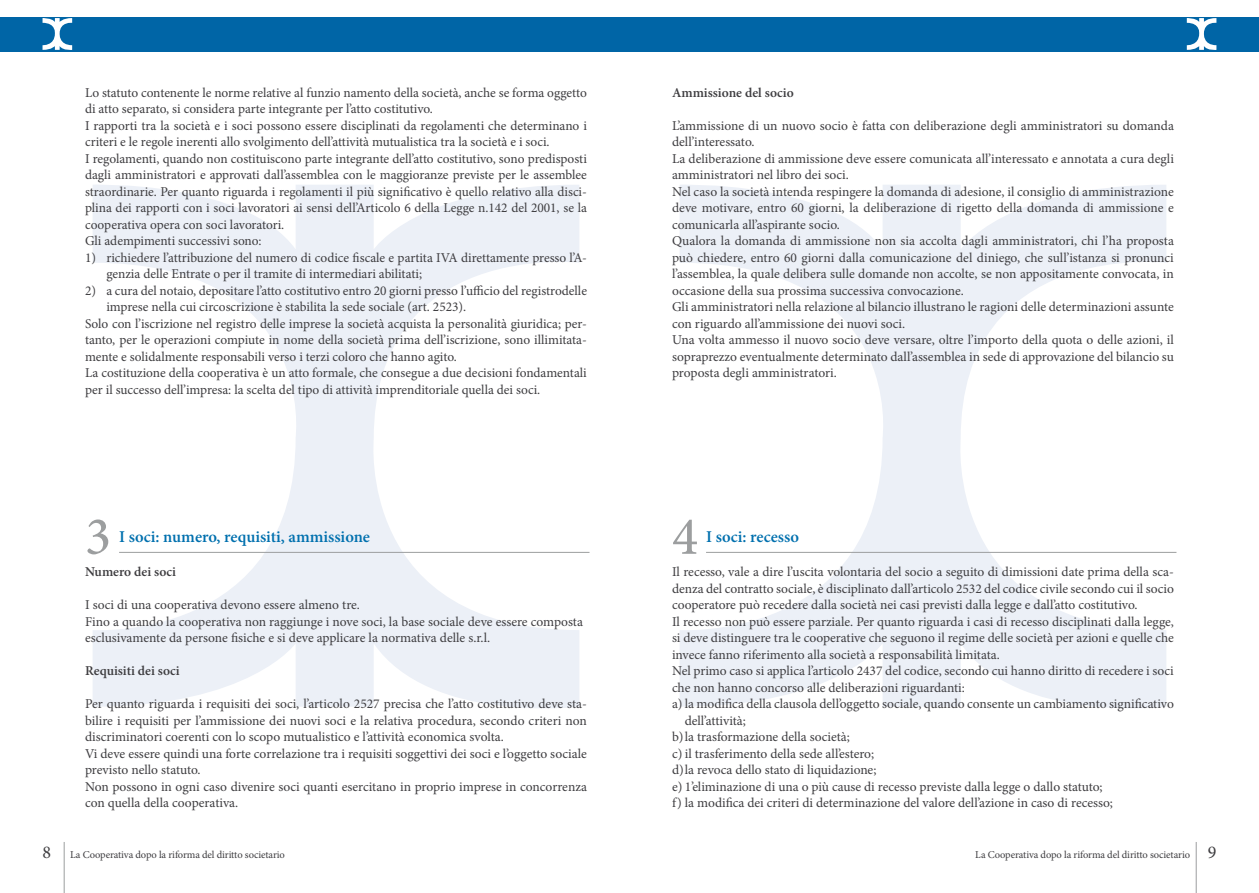
<style>
.page{position:relative;width:1259px;height:893px;background:#fff}
.page>*{position:absolute;margin:0;border:0;box-sizing:border-box;transform-origin:0 0}
.t1{font:500 54px "Minion Pro";color:#9c9e9f}
.t2{font:600 16.5px "Minion Pro";color:#0070ae}
.t3{font:13.5px/16.5px "Minion Pro";color:#3e3d40}
.t4{font:600 13.5px "Minion Pro";color:#3e3d40}
.t5{font:10.5px "Minion Pro";letter-spacing:-.01em;color:#3e3d40}
.s1{font-size:18px}
</style>
<div class="page">
<div style="left:0;top:17px;width:1259px;height:34px;background:#0065a6"></div>
<svg style="left:43px;top:18px;width:29px;height:32px"></svg>
<svg style="left:93px;top:185px;width:486px;height:523px"></svg>
<svg style="left:680px;top:185px;width:486px;height:523px"></svg>
<svg style="left:1186px;top:18px;width:30px;height:32px"></svg>
<hr style="left:64px;top:842px;width:1px;height:51px;background:#9c9e9f">
<hr style="left:1195px;top:842px;width:1px;height:51px;background:#9c9e9f">
<hr style="left:119px;top:552px;width:470px;height:1px;background:#9c9e9f">
<hr style="left:706px;top:552px;width:470px;height:1px;background:#9c9e9f">
<p class="t3" style="left:85px;top:84px;width:503px">Lo statuto contenente le norme relative al funzio namento della società, anche se forma oggetto di atto separato, si considera parte integrante per l’atto costitutivo.<br>I rapporti tra la società e i soci possono essere disciplinati da regolamenti che determinano i criteri e le regole inerenti allo svolgimento dell’attività mutualistica tra la società e i soci.<br>I regolamenti, quando non costituiscono parte integrante dell’atto costitutivo, sono predisposti dagli amministratori e approvati dall’assemblea con le maggioranze previste per le assemblee straordinarie. Per quanto riguarda i regolamenti il più significativo è quello relativo alla disci&shy;plina dei rapporti con i soci lavoratori ai sensi dell’Articolo 6 della Legge n.142 del 2001, se la cooperativa opera con soci lavoratori.<br>Gli adempimenti successivi sono:</p>
<p class="t3" style="left:106px;top:249px;width:482px;text-indent:-21px">1) richiedere l’attribuzione del numero di codice fiscale e partita IVA direttamente presso l’A&shy;genzia delle Entrate o per il tramite di intermediari abilitati;</p>
<p class="t3" style="left:85px;top:282px;width:503px">2) a cura del notaio, depositare l’atto costitutivo entro 20 giorni presso l’ufficio del registrodelle</p>
<p class="t3" style="left:106px;top:299px;width:361px">imprese nella cui circoscrizione è stabilita la sede sociale (art. 2523).</p>
<p class="t3" style="left:85px;top:315px;width:503px">Solo con l’iscrizione nel registro delle imprese la società acquista la personalità giuridica; per-</p>
<p class="t3" style="left:85px;top:332px;width:503px">tanto, per le operazioni compiute in nome della società prima dell’iscrizione, sono illimitata-</p>
<p class="t3" style="left:85px;top:348px;width:373px">mente e solidalmente responsabili verso i terzi coloro che hanno agito.</p>
<p class="t3" style="left:85px;top:365px;width:503px">La costituzione della cooperativa è un atto formale, che consegue a due decisioni fondamentali</p>
<p class="t3" style="left:85px;top:381px;width:457px">per il successo dell’impresa: la scelta del tipo di attività imprenditoriale quella dei soci.</p>
<p class="t4" style="left:672px;top:83px;width:123px">Ammissione del socio</p>
<p class="t3" style="left:672px;top:117px;width:503px">L’ammissione di un nuovo socio è fatta con deliberazione degli amministratori su domanda dell’interessato.<br>La deliberazione di ammissione deve essere comunicata all’interessato e annotata a cura degli amministratori nel libro dei soci.<br>Nel caso la società intenda respingere la domanda di adesione, il consiglio di amministrazione deve motivare, entro 60 giorni, la deliberazione di rigetto della domanda di ammissione e comunicarla all’aspirante socio.<br>Qualora la domanda di ammissione non sia accolta dagli amministratori, chi l’ha proposta può chiedere, entro 60 giorni dalla comunicazione del diniego, che sull’istanza si pronunci l’assemblea, la quale delibera sulle domande non accolte, se non appositamente convocata, in occasione della sua prossima successiva convocazione.<br>Gli amministratori nella relazione al bilancio illustrano le ragioni delle determinazioni assunte con riguardo all’ammissione dei nuovi soci.<br>Una volta ammesso il nuovo socio deve versare, oltre l’importo della quota o delle azioni, il sopraprezzo eventualmente determinato dall’assemblea in sede di approvazione del bilancio su proposta degli amministratori.</p>
<h1 class="t1" style="left:85px;top:500px;width:28px">3</h1>
<p class="t2" style="left:119px;top:526px;width:252px">I soci: numero, requisiti, ammissione</p>
<h1 class="t1" style="left:672px;top:500px;width:28px">4</h1>
<p class="t2" style="left:706px;top:526px;width:94px">I soci: recesso</p>
<p class="t4" style="left:85px;top:563px;width:93px">Numero dei soci</p>
<p class="t3" style="left:85px;top:597px;width:499px">I soci di una cooperativa devono essere almeno tre.<br>Fino a quando la cooperativa non raggiunge i nove soci, la base sociale deve essere composta esclusivamente da persone fisiche e si deve applicare la normativa delle s.r.l.</p>
<p class="t4" style="left:85px;top:662px;width:96px">Requisiti dei soci</p>
<p class="t3" style="left:85px;top:696px;width:503px">Per quanto riguarda i requisiti dei soci, l’articolo 2527 precisa che l’atto costitutivo deve sta&shy;bilire i requisiti per l’ammissione dei nuovi soci e la relativa procedura, secondo criteri non discriminatori coerenti con lo scopo mutualistico e l’attività economica svolta.<br>Vi deve essere quindi una forte correlazione tra i requisiti soggettivi dei soci e l’oggetto sociale previsto nello statuto.<br>Non possono in ogni caso divenire soci quanti esercitano in proprio imprese in concorrenza con quella della cooperativa.</p>
<p class="t3" style="left:672px;top:564px;width:503px">Il recesso, vale a dire l’uscita volontaria del socio a seguito di dimissioni date prima della sca-</p>
<p class="t3" style="left:672px;top:580px;width:503px">denza del contratto sociale, è disciplinato dall’articolo 2532 del codice civile secondo cui il socio</p>
<p class="t3" style="left:672px;top:597px;width:467px">cooperatore può recedere dalla società nei casi previsti dalla legge e dall’atto costitutivo.</p>
<p class="t3" style="left:672px;top:613px;width:503px">Il recesso non può essere parziale. Per quanto riguarda i casi di recesso disciplinati dalla legge,</p>
<p class="t3" style="left:672px;top:630px;width:503px">si deve distinguere tra le cooperative che seguono il regime delle società per azioni e quelle che</p>
<p class="t3" style="left:672px;top:646px;width:329px">invece fanno riferimento alla società a responsabilità limitata.</p>
<p class="t3" style="left:672px;top:663px;width:503px">Nel primo caso si applica l’articolo 2437 del codice, secondo cui hanno diritto di recedere i soci</p>
<p class="t3" style="left:672px;top:679px;width:294px">che non hanno concorso alle deliberazioni riguardanti:</p>
<p class="t3" style="left:672px;top:696px;width:503px">a) la modifica della clausola dell’oggetto sociale, quando consente un cambiamento significativo</p>
<p class="t3" style="left:685px;top:712px;width:63px">dell’attività;</p>
<p class="t3" style="left:672px;top:729px;width:179px">b)la trasformazione della società;</p>
<p class="t3" style="left:672px;top:745px;width:204px">c) il trasferimento della sede all’estero;</p>
<p class="t3" style="left:672px;top:762px;width:206px">d)la revoca dello stato di liquidazione;</p>
<p class="t3" style="left:672px;top:778px;width:432px">e) 1’eliminazione di una o più cause di recesso previste dalla legge o dallo statuto;</p>
<p class="t3" style="left:672px;top:795px;width:442px">f) la modifica dei criteri di determinazione del valore dell’azione in caso di recesso;</p>
<p class="t5" style="left:43px;top:848px;width:244px"><span class="s1">8</span> La Cooperativa dopo la riforma del diritto societario</p>
<p class="t5" style="left:975px;top:848px;width:243px">La Cooperativa dopo la riforma del diritto societario <span class="s1">9</span></p>
</div>
